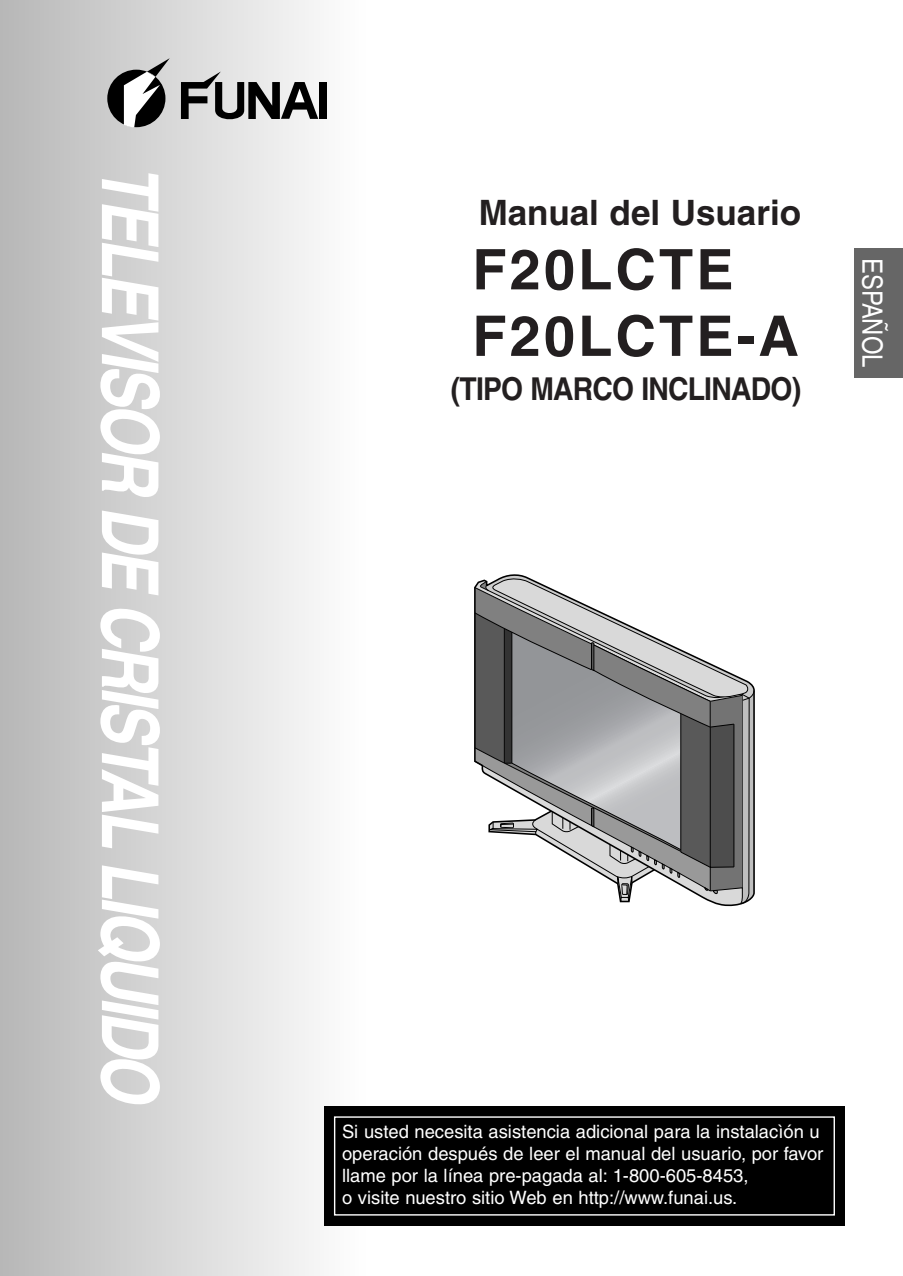
<style>
.page{position:relative;width:903px;height:1276px;background:#fff}
.page>*{position:absolute;margin:0;border:0;box-sizing:border-box;transform-origin:0 0}
.t1{font:italic 700 78.75px "Helvetica";letter-spacing:-.055em;color:#fff;scale:.8 1}
.t2{font:700 56px/66.5px "Helvetica";letter-spacing:.055em;color:#231f20}
.t3{font:700 35px "Helvetica";color:#231f20}
.t4{font:700 31.5px "Helvetica";letter-spacing:-.03em;color:#231f20;scale:.9 1}
.t5{font:28px "Helvetica";color:#fff;scale:.85 1}
.t6{font:18.38px/22.1px "Helvetica";color:#fff}
</style>
<div class="page">
<div style="left:0;top:0;width:366px;height:1276px;background:linear-gradient(to right,#b7b7b7,#fefefe)"></div>
<div style="left:107px;top:70px;width:58px;height:57px;background:#000;border-radius:50%"></div>
<div style="left:319px;top:82px;width:8px;height:37px;background:#000"></div>
<svg style="left:181px;top:72px;width:137px;height:50px"></svg>
<svg style="left:124px;top:59px;width:46px;height:69px"></svg>
<svg style="left:474px;top:574px;width:281px;height:330px"></svg>
<div style="left:324px;top:1106px;width:521px;height:119px;background:#000"></div>
<div style="left:334px;top:1116px;width:501px;height:99px;border:1px solid #fff"></div>
<div style="left:855px;top:248px;width:48px;height:129px;background:#666"></div>
<h1 class="t1" style="left:158px;top:164px;width:1173px;rotate:90deg">TELEVISOR DE CRISTAL LIQUIDO</h1>
<h3 class="t3" style="left:479px;top:200px;width:324px">Manual del Usuario</h3>
<h2 class="t2" style="left:472px;top:242px;width:328px">F20LCTE<br>F20LCTE-A</h2>
<h3 class="t5" style="left:882px;top:258px;width:130px;rotate:90deg">ESPAÑOL</h3>
<h3 class="t4" style="left:451px;top:378px;width:391px">(TIPO MARCO INCLINADO)</h3>
<p class="t6" style="left:342px;top:1122px;width:483px">Si usted necesita asistencia adicional para la instalacìón u operación después de leer el manual del usuario, por favor llame por la línea pre-pagada al: 1-800-605-8453,<br>o visite nuestro sitio Web en http://www.funai.us.</p>
</div>
